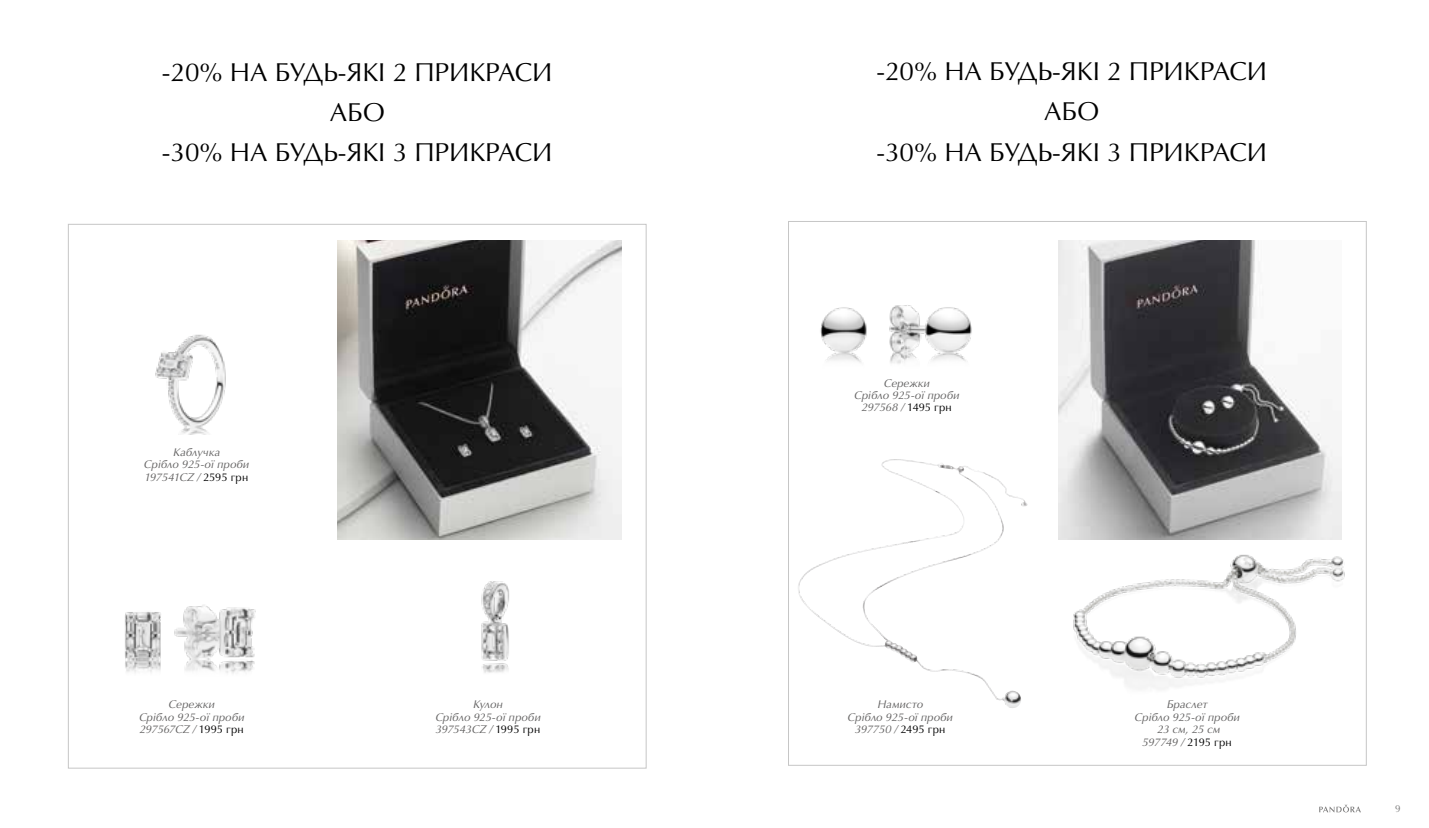
<style>
.page{position:relative;width:1429px;height:828px;background:#fff}
.page>*{position:absolute;margin:0;border:0;box-sizing:border-box;transform-origin:0 0}
.t1{font:26px/40px "Optima LTCYR";color:#000;text-align:center}
.t2{font:italic 11.2px/12.4px "Optima LTCYR";letter-spacing:.005em;color:#646363;text-align:center}
.t3{font:10px "Optima LTCYR";color:#7c7b7b}
.s1{font-style:normal;color:#000}
</style>
<div class="page">
<img style="left:1068px;top:537px;width:277px;height:152px">
<img style="left:820px;top:305px;width:152px;height:59px">
<img style="left:881px;top:459px;width:78px;height:50px">
<img style="left:338px;top:240px;width:283px;height:299px">
<img style="left:1058px;top:240px;width:283px;height:299px">
<img style="left:155px;top:334px;width:71px;height:101px">
<img style="left:481px;top:581px;width:28px;height:92px">
<img style="left:125px;top:605px;width:131px;height:69px">
<svg style="left:1319px;top:804px;width:42px;height:8px"></svg>
<h1 class="t1" style="left:162px;top:52px;width:392px">-20% НА БУДЬ-ЯКІ 2 ПРИКРАСИ<br>АБО<br>-30% НА БУДЬ-ЯКІ 3 ПРИКРАСИ</h1>
<h1 class="t1" style="left:876px;top:52px;width:392px">-20% НА БУДЬ-ЯКІ 2 ПРИКРАСИ<br>АБО<br>-30% НА БУДЬ-ЯКІ 3 ПРИКРАСИ</h1>
<p class="t2" style="left:144px;top:446px;width:107px">Каблучка<br>Срібло 925-ої проби<br>197541CZ / <span class="s1">2595 грн</span></p>
<p class="t2" style="left:139px;top:698px;width:107px">Сережки<br>Срібло 925-ої проби<br>297567CZ / <span class="s1">1995 грн</span></p>
<p class="t2" style="left:435px;top:698px;width:107px">Кулон<br>Срібло 925-ої проби<br>397543CZ / <span class="s1">1995 грн</span></p>
<p class="t2" style="left:854px;top:376px;width:107px">Сережки<br>Срібло 925-ої проби<br>297568 / <span class="s1">1495 грн</span></p>
<p class="t2" style="left:847px;top:698px;width:107px">Намисто<br>Срібло 925-ої проби<br>397750 / <span class="s1">2495 грн</span></p>
<p class="t2" style="left:1134px;top:698px;width:107px">Браслет<br>Срібло 925-ої проби<br>23 см, 25 см<br>597749 / <span class="s1">2195 грн</span></p>
<p class="t3" style="left:1395px;top:802px;width:7px">9</p>
</div>
